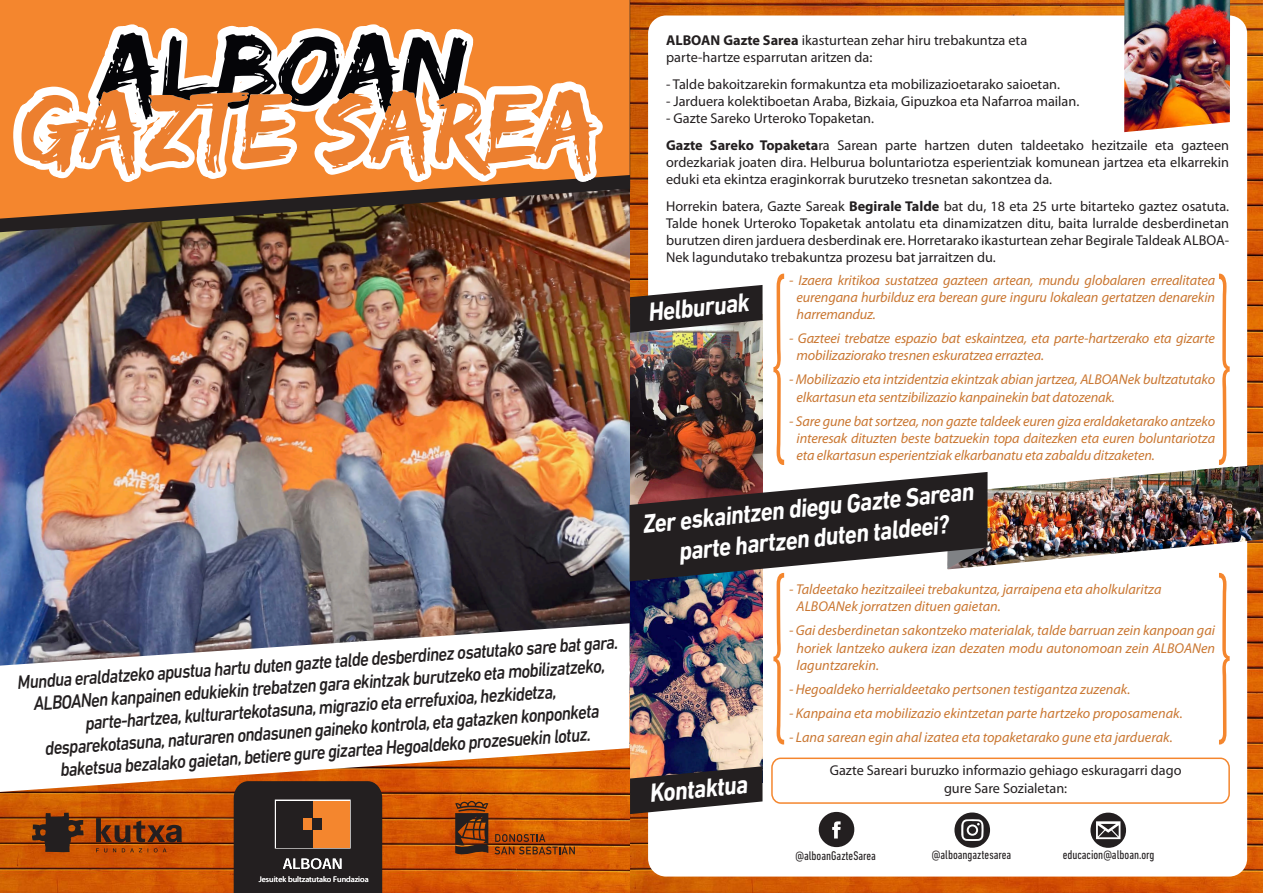
<style>
.page{position:relative;width:1263px;height:893px;background:#fff}
.page>*{position:absolute;margin:0;border:0;box-sizing:border-box;transform-origin:0 0}
.t1{font:italic 700 26.55px/30.6px "DIN Next LT Pro";color:#fff;text-align:center;scale:.9 1}
.t2{font:italic 500 19.5px/22.5px "DIN Next LT Pro";color:#231f20;text-align:center;scale:.9 1}
.t3{font:italic 14.25px/17.1px "Myriad Pro";letter-spacing:-.01em;color:#ca7732}
.t4{font:14.25px/17.1px "Myriad Pro";color:#231f20}
.t5{font:condensed 12.75px "DIN Next LT Pro";color:#231f20}
.t6{font:8.25px "Myriad Pro";color:#fff}
.s1{font-weight:700}
</style>
<div class="page">
<img style="left:0;top:0;width:1263px;height:893px">
<img style="left:0;top:0;width:850px;height:623px">
<svg style="left:610px;top:0;width:20px;height:219px;background:#d77a31"></svg>
<div style="left:648px;top:15px;width:599px;height:861px;background:#fff;border-radius:18px"></div>
<img style="left:382px;top:0;width:228px;height:893px">
<img style="left:0;top:362px;width:144px;height:122px">
<img style="left:144px;top:362px;width:152px;height:261px">
<img style="left:347px;top:362px;width:99px;height:261px">
<img style="left:0;top:0;width:386px;height:362px">
<img style="left:386px;top:330px;width:101px;height:188px">
<img style="left:20px;top:0;width:577px;height:330px">
<svg style="left:234px;top:793px;width:148px;height:100px;background:#433329"></svg>
<svg style="left:0;top:623px;width:629px;height:170px"></svg>
<svg style="left:819px;top:812px;width:35px;height:35px"></svg>
<svg style="left:954px;top:812px;width:36px;height:36px"></svg>
<svg style="left:1090px;top:813px;width:36px;height:35px"></svg>
<svg style="left:494px;top:834px;width:81px;height:20px;background:#9d460c"></svg>
<svg style="left:455px;top:801px;width:33px;height:57px;background:#703713"></svg>
<svg style="left:32px;top:813px;width:52px;height:39px;background:#613215"></svg>
<svg style="left:96px;top:818px;width:86px;height:24px;background:#813b10"></svg>
<svg style="left:96px;top:848px;width:71px;height:4px"></svg>
<img style="left:630px;top:333px;width:132px;height:139px">
<img style="left:630px;top:744px;width:132px;height:22px">
<svg style="left:630px;top:285px;width:132px;height:48px;background:#524b48"></svg>
<svg style="left:630px;top:766px;width:132px;height:48px;background:#4d4544"></svg>
<img style="left:1124px;top:0;width:106px;height:132px">
<img style="left:989px;top:464px;width:274px;height:105px">
<div style="left:771px;top:757px;width:459px;height:47px;border:2px solid #f4862e;border-radius:9px"></div>
<svg style="left:773px;top:274px;width:11px;height:191px"></svg>
<img style="left:629px;top:472px;width:360px;height:272px">
<svg style="left:1219px;top:573px;width:11px;height:171px"></svg>
<svg style="left:1219px;top:274px;width:11px;height:191px"></svg>
<p class="t2" style="left:17px;top:672px;width:671px;rotate:-4deg">Mundua eraldatzeko apustua hartu duten gazte talde desberdinez osatutako sare bat gara.<br>ALBOANen kanpainen edukiekin trebatzen gara ekintzak burutzeko eta mobilizatzeko, parte-hartzea, kulturartekotasuna, migrazio eta errefuxioa, hezkidetza,<br>desparekotasuna, naturaren ondasunen gaineko kontrola, eta gatazken konponketa baketsua bezalako gaietan, betiere gure gizartea Hegoaldeko prozesuekin lotuz.</p>
<p class="t6" style="left:259px;top:874px;width:111px">Jesuitek bultzatutako Fundazioa</p>
<p class="t4" style="left:666px;top:31px;width:363px"><span class="s1">ALBOAN Gazte Sarea</span> ikasturtean zehar hiru trebakuntza eta parte-hartze esparrutan aritzen da:</p>
<p class="t4" style="left:666px;top:75px;width:395px">- Talde bakoitzarekin formakuntza eta mobilizazioetarako saioetan.</p>
<p class="t4" style="left:666px;top:92px;width:415px">- Jarduera kolektiboetan Araba, Bizkaia, Gipuzkoa eta Nafarroa mailan.</p>
<p class="t4" style="left:666px;top:104px;width:565px;line-height:27px">- Gazte Sareko Urteroko Topaketan.<br><span class="s1">Gazte Sareko Topaketa</span>ra Sarean parte hartzen duten taldeetako hezitzaile eta gazteen</p>
<p class="t4" style="left:666px;top:153px;width:564px">ordezkariak joaten dira. Helburua boluntariotza esperientziak komunean jartzea eta elkarrekin eduki eta ekintza eraginkorrak burutzeko tresnetan sakontzea da.</p>
<p class="t4" style="left:666px;top:198px;width:565px;text-align:justify">Horrekin batera, Gazte Sareak <span class="s1">Begirale Talde</span> bat du, 18 eta 25 urte bitarteko gaztez osatuta.<br>Talde honek Urteroko Topaketak antolatu eta dinamizatzen ditu, baita lurralde desberdinetan burutzen diren jarduera desberdinak ere. Horretarako ikasturtean zehar Begirale Taldeak ALBOA-Nek lagundutako trebakuntza prozesu bat jarraitzen du.</p>
<h1 class="t1" style="left:647px;top:297px;width:114px;rotate:-6deg">Helburuak</h1>
<p class="t3" style="left:796px;top:272px;width:420px;text-align:justify;text-indent:-7px">- Izaera kritikoa sustatzea gazteen artean, mundu globalaren errealitatea eurengana hurbilduz era berean gure inguru lokalean gertatzen denarekin harremanduz.</p>
<p class="t3" style="left:796px;top:330px;width:420px;text-indent:-7px">- Gazteei trebatze espazio bat eskaintzea, eta parte-hartzerako eta gizarte mobilizaziorako tresnen eskuratzea erraztea.</p>
<p class="t3" style="left:796px;top:371px;width:420px;text-indent:-7px">- Mobilizazio eta intzidentzia ekintzak abian jartzea, ALBOANek bultzatutako elkartasun eta sentzibilizazio kanpainekin bat datozenak.</p>
<p class="t3" style="left:796px;top:412px;width:420px;text-align:justify;text-indent:-7px">- Sare gune bat sortzea, non gazte taldeek euren giza eraldaketarako antzeko interesak dituzten beste batzuekin topa daitezken eta euren boluntariotza eta elkartasun esperientziak elkarbanatu eta zabaldu ditzaketen.</p>
<h1 class="t1" style="left:641px;top:509px;width:372px;rotate:-6deg">Zer eskaintzen diegu Gazte Sarean parte hartzen duten taldeei?</h1>
<h1 class="t1" style="left:648px;top:778px;width:111px;rotate:-6deg">Kontaktua</h1>
<p class="t3" style="left:796px;top:581px;width:366px;text-indent:-7px">- Taldeetako hezitzaileei trebakuntza, jarraipena eta aholkularitza<br>ALBOANek jorratzen dituen gaietan.</p>
<p class="t3" style="left:796px;top:622px;width:420px;text-align:justify;text-indent:-7px">- Gai desberdinetan sakontzeko materialak, talde barruan zein kanpoan gai horiek lantzeko aukera izan dezaten modu autonomoan zein ALBOANen laguntzarekin.</p>
<p class="t3" style="left:789px;top:680px;width:343px">- Hegoaldeko herrialdeetako pertsonen testigantza zuzenak.</p>
<p class="t3" style="left:789px;top:704px;width:395px">- Kanpaina eta mobilizazio ekintzetan parte hartzeko proposamenak.</p>
<p class="t3" style="left:789px;top:728px;width:385px">- Lana sarean egin ahal izatea eta topaketarako gune eta jarduerak.</p>
<p class="t4" style="left:830px;top:762px;width:353px;text-align:center">Gazte Sareari buruzko informazio gehiago eskuragarri dago gure Sare Sozialetan:</p>
<p class="t5" style="left:795px;top:848px;width:82px">@alboanGazteSarea</p>
<p class="t5" style="left:932px;top:848px;width:81px">@alboangaztesarea</p>
<p class="t5" style="left:1063px;top:847px;width:93px">educacion@alboan.org</p>
</div>
